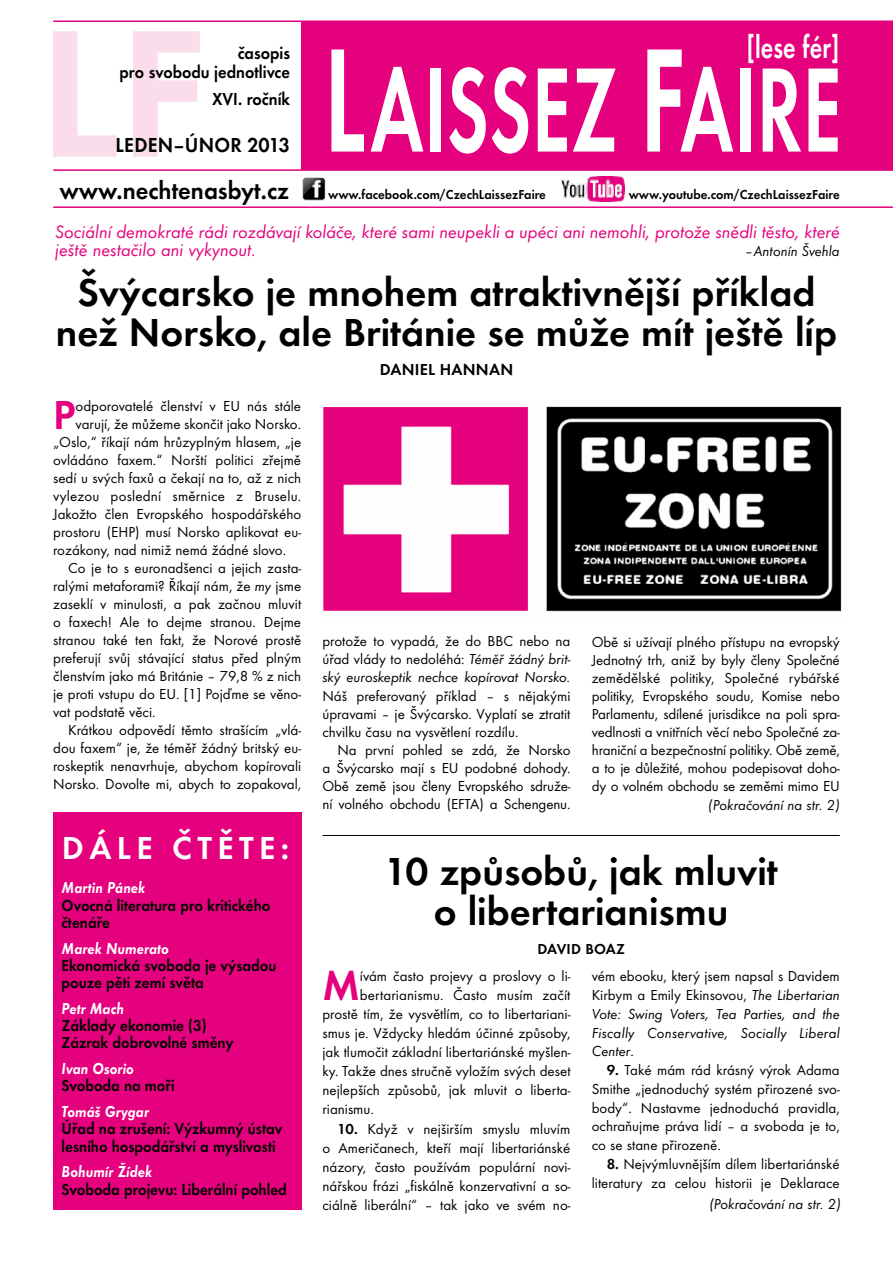
<style>
.page{position:relative;width:893px;height:1263px;background:#fff}
.page>*{position:absolute;margin:0;border:0;box-sizing:border-box;transform-origin:0 0}
.t1{font:600 124.5px "Futura TOT";letter-spacing:.005em;color:#fff;scale:.64 1}
.t2{font:600 43.05px "Futura TOT";color:#e5007d}
.t3{font:600 42px "Futura TOT";color:#e5007d}
.t4{font:600 40.5px/40.5px "Futura TOT";color:#000;text-align:center}
.t5{font:600 33px "Futura TOT";letter-spacing:.165em;color:#fff}
.t6{font:600 32.25px "Futura TOT";letter-spacing:.005em;color:#fff;scale:.75 1}
.t7{font:600 25.5px "Futura TOT";color:#000;scale:.96 1}
.t8{font:600 21px "Futura TOT";letter-spacing:.015em;color:#000;scale:.94 1}
.t9{font:18.75px/18px "Futura TOT Book Obli";color:#e5007d}
.t10{font:600 18px/18.6px "Futura TOT";color:#000;text-align:right;scale:.92 1}
.t11{font:600 16.5px/17.2px "Futura TOT";color:#000;scale:.92 1}
.t12{font:16.5px "Futura TOT Demi Obli";color:#fff;scale:.92 1}
.t13{font:600 16.5px "Futura TOT";color:#000}
.t14{font:15px/18px "Futura TOT";color:#000;text-align:justify}
.t15{font:15px/18.8px "Futura TOT Book Obli";color:#000;text-align:justify}
.t16{font:600 15px "Futura TOT";color:#000}
.t17{font:600 13.5px "Futura TOT";color:#000;scale:.96 1}
.s1{font-size:153px}
.s2{font-family:"Futura TOT Book Obli"}
.s3{font-weight:600}
.s4{font-family:"Futura TOT"}
</style>
<div class="page">
<div style="left:301px;top:21px;width:592px;height:149px;background:#e5007d"></div>
<hr style="left:53px;top:169px;width:840px;height:2px;background:#e5007d">
<img style="left:53px;top:20px;width:160px;height:137px">
<hr style="left:53px;top:21px;width:840px;height:1px;background:#e5007d">
<hr style="left:53px;top:206px;width:840px;height:2px;background:#e5007d">
<img style="left:302px;top:177px;width:24px;height:24px">
<img style="left:562px;top:177px;width:62px;height:25px">
<div style="left:53px;top:813px;width:248px;height:397px;background:#e5007d"></div>
<hr style="left:322px;top:835px;width:518px;height:1px;background:#000">
<img style="left:323px;top:406px;width:519px;height:206px">
<p class="t10" style="left:119px;top:44px;width:187px">časopis<br>pro svobodu jednotlivce</p>
<p class="t10" style="left:212px;top:89px;width:86px">XVI. ročník</p>
<h3 class="t8" style="left:116px;top:133px;width:187px">leden–únor 2013</h3>
<h3 class="t6" style="left:747px;top:28px;width:125px">[lese fér]</h3>
<h1 class="t1" style="left:324px;top:35px;width:810px"><span class="s1">L</span>AISSEZ <span class="s1">F</span>AIRE</h1>
<h3 class="t7" style="left:59px;top:175px;width:241px">www.nechtenasbyt.cz</h3>
<p class="t17" style="left:328px;top:186px;width:229px">www.facebook.com/CzechLaissezFaire</p>
<p class="t17" style="left:629px;top:186px;width:221px">www.youtube.com/CzechLaissezFaire</p>
<p class="t9" style="left:55px;top:223px;width:786px">Sociální demokraté rádi rozdávají koláče, které sami neupekli a upéci ani nemohli, protože snědli těsto, které ještě nestačilo ani vykynout.</p>
<p class="t15" style="left:745px;top:242px;width:96px">–Antonín Švehla</p>
<h3 class="t4" style="left:56px;top:272px;width:783px">Švýcarsko je mnohem atraktivnější příklad než N orsko, ale Británie se může mít ještě líp</h3>
<p class="t13" style="left:380px;top:360px;width:135px">Daniel Hannan</p>
<h3 class="t3" style="left:53px;top:389px;width:24px">P</h3>
<p class="t14" style="left:76px;top:397px;width:227px">odporovatelé členství v EU nás stále</p>
<p class="t14" style="left:76px;top:415px;width:227px">varují, že můžeme skončit jako Norsko.</p>
<p class="t14" style="left:53px;top:433px;width:250px">„Oslo,“ říkají nám hrůzyplným hlasem, „je</p>
<p class="t14" style="left:53px;top:451px;width:250px">ovládáno faxem.“ Norští politici zřejmě</p>
<p class="t14" style="left:53px;top:469px;width:250px">sedí u svých faxů a čekají na to, až z nich</p>
<p class="t14" style="left:53px;top:487px;width:250px">vylezou poslední směrnice z Bruselu.</p>
<p class="t14" style="left:53px;top:505px;width:250px">Jakožto člen Evropského hospodářského</p>
<p class="t14" style="left:53px;top:523px;width:250px">prostoru (EHP) musí Norsko aplikovat eu-</p>
<p class="t14" style="left:53px;top:541px;width:234px">rozákony, nad nimiž nemá žádné slovo.</p>
<p class="t14" style="left:68px;top:559px;width:235px">Co je to s euronadšenci a jejich zasta-</p>
<p class="t14" style="left:53px;top:577px;width:250px">ralými metaforami? Říkají nám, že <span class="s2">my</span> jsme</p>
<p class="t14" style="left:53px;top:595px;width:250px">zaseklí v minulosti, a pak začnou mluvit</p>
<p class="t14" style="left:53px;top:613px;width:250px">o faxech! Ale to dejme stranou. Dejme</p>
<p class="t14" style="left:53px;top:631px;width:250px">stranou také ten fakt, že Norové prostě</p>
<p class="t14" style="left:53px;top:649px;width:250px">preferují svůj stávající status před plným</p>
<p class="t14" style="left:53px;top:667px;width:250px">členstvím jako má Británie – 79,8 % z nich</p>
<p class="t14" style="left:53px;top:685px;width:250px">je proti vstupu do EU. [1] Pojďme se věno-</p>
<p class="t14" style="left:53px;top:703px;width:104px">vat podstatě věci.</p>
<p class="t14" style="left:68px;top:721px;width:235px">Krátkou odpovědí těmto strašícím „vlá-</p>
<p class="t14" style="left:53px;top:739px;width:250px">dou faxem“ je, že téměř žádný britský eu-</p>
<p class="t14" style="left:53px;top:757px;width:250px">roskeptik nenavrhuje, abychom kopírovali</p>
<p class="t14" style="left:53px;top:775px;width:250px">Norsko. Dovolte mi, abych to zopakoval,</p>
<h3 class="t5" style="left:62px;top:828px;width:229px">Dále čtěte :</h3>
<p class="t12" style="left:62px;top:878px;width:92px">Martin Pánek</p>
<p class="t11" style="left:62px;top:896px;width:228px">Ovocná literatura pro kritického čtenáře</p>
<p class="t12" style="left:62px;top:938px;width:118px">Marek Numerato</p>
<p class="t11" style="left:62px;top:956px;width:235px">Ekonomická svoboda je výsadou pouze pěti zemí světa</p>
<p class="t12" style="left:62px;top:998px;width:69px">Petr Mach</p>
<p class="t11" style="left:62px;top:1017px;width:188px">Základy ekonomie (3)<br>Zázrak dobrovolné směny</p>
<p class="t12" style="left:62px;top:1059px;width:80px">Ivan Osorio</p>
<p class="t11" style="left:62px;top:1077px;width:124px">Svoboda na moři</p>
<p class="t12" style="left:62px;top:1102px;width:97px">Tomáš Grygar</p>
<p class="t11" style="left:62px;top:1120px;width:242px">Úřad na zrušení: Výzkumný ústav lesního hospodářství a myslivosti</p>
<p class="t12" style="left:62px;top:1162px;width:100px">Bohumír Žídek</p>
<p class="t11" style="left:62px;top:1180px;width:246px">Svoboda projevu: Liberální pohled</p>
<p class="t14" style="left:322px;top:632px;width:250px">protože to vypadá, že do BBC nebo na úřad vlády to nedoléhá: <span class="s2">Téměř žádný brit-</span></p>
<p class="t15" style="left:322px;top:668px;width:250px">ský euroskeptik nechce kopírovat Norsko.</p>
<p class="t14" style="left:322px;top:686px;width:250px">Náš preferovaný příklad – s nějakými úpravami – je Švýcarsko. Vyplatí se ztratit chvilku času na vysvětlení rozdílu.</p>
<p class="t14" style="left:322px;top:740px;width:250px;text-indent:15px">Na první pohled se zdá, že Norsko a Švýcarsko mají s EU podobné dohody.<br>Obě země jsou členy Evropského sdruže&shy;ní volného obchodu (EFTA) a Schengenu.</p>
<p class="t14" style="left:592px;top:632px;width:250px">Obě si užívají plného přístupu na evropský Jednotný trh, aniž by byly členy Společné zemědělské politiky, Společné rybářské politiky, Evropského soudu, Komise nebo Parlamentu, sdílené jurisdikce na poli spra&shy;vedlnosti a vnitřních věcí nebo Společné za&shy;hraniční a bezpečnostní politiky. Obě země, a to je důležité, mohou podepisovat doho&shy;dy o volném obchodu se zeměmi mimo EU</p>
<p class="t15" style="left:708px;top:795px;width:133px">(Pokračování na str. 2)</p>
<h3 class="t4" style="left:384px;top:850px;width:395px">10 způsobů, jak mluvit o libertarianismu</h3>
<p class="t16" style="left:537px;top:940px;width:9px">Davi</p>
<p class="t16" style="left:571px;top:940px;width:46px">d Boaz</p>
<h2 class="t2" style="left:322px;top:960px;width:39px">M</h2>
<p class="t14" style="left:360px;top:967px;width:212px">ívám často projevy a proslovy o li-</p>
<p class="t14" style="left:360px;top:986px;width:212px">bertarianismu. Často musím začít</p>
<p class="t14" style="left:322px;top:1005px;width:249px">prostě tím, že vysvětlím, co to libertariani-</p>
<p class="t14" style="left:322px;top:1024px;width:249px">smus je. Vždycky hledám účinné způsoby,</p>
<p class="t14" style="left:322px;top:1043px;width:250px">jak tlumočit základní libertariánské myšlen-</p>
<p class="t14" style="left:322px;top:1062px;width:250px">ky. Takže dnes stručně vyložím svých deset</p>
<p class="t14" style="left:322px;top:1081px;width:250px">nejlepších způsobů, jak mluvit o liberta-</p>
<p class="t14" style="left:322px;top:1100px;width:53px">rianismu.</p>
<p class="t14" style="left:322px;top:1119px;width:250px;line-height:19px;text-indent:15px"><span class="s3">10.</span> Když v nejširším smyslu mluvím o Američanech, kteří mají libertariánské názory, často používám populární novi&shy;nářskou frázi „fiskálně konzervativní a so&shy;ciálně liberální“ – tak jako ve svém no-</p>
<p class="t14" style="left:592px;top:967px;width:250px;line-height:18.8px">vém ebooku, který jsem napsal s Davidem<br>Kirbym a Emily Ekinsovou, <span class="s2">The Libertarian</span></p>
<p class="t15" style="left:592px;top:1004px;width:250px">Vote: Swing Voters, Tea Parties, and the Fiscally Conservative, Socially Liberal Center<span class="s4">.</span></p>
<p class="t14" style="left:592px;top:1060px;width:250px;line-height:18.8px;text-indent:15px"><span class="s3">9.</span> Také mám rád krásný výrok Adama Smithe „jednoduchý systém přirozené svo&shy;body“. Nastavme jednoduchá pravidla, ochraňujme práva lidí – a svoboda je to, co se stane přirozeně.</p>
<p class="t14" style="left:592px;top:1154px;width:250px;line-height:18.8px;text-align:right"><span class="s3">8.</span> Nejvýmluvnějším dílem libertariánské literatury za celou historii je Deklarace</p>
<p class="t15" style="left:709px;top:1194px;width:133px">(Pokračování na str. 2)</p>
</div>
